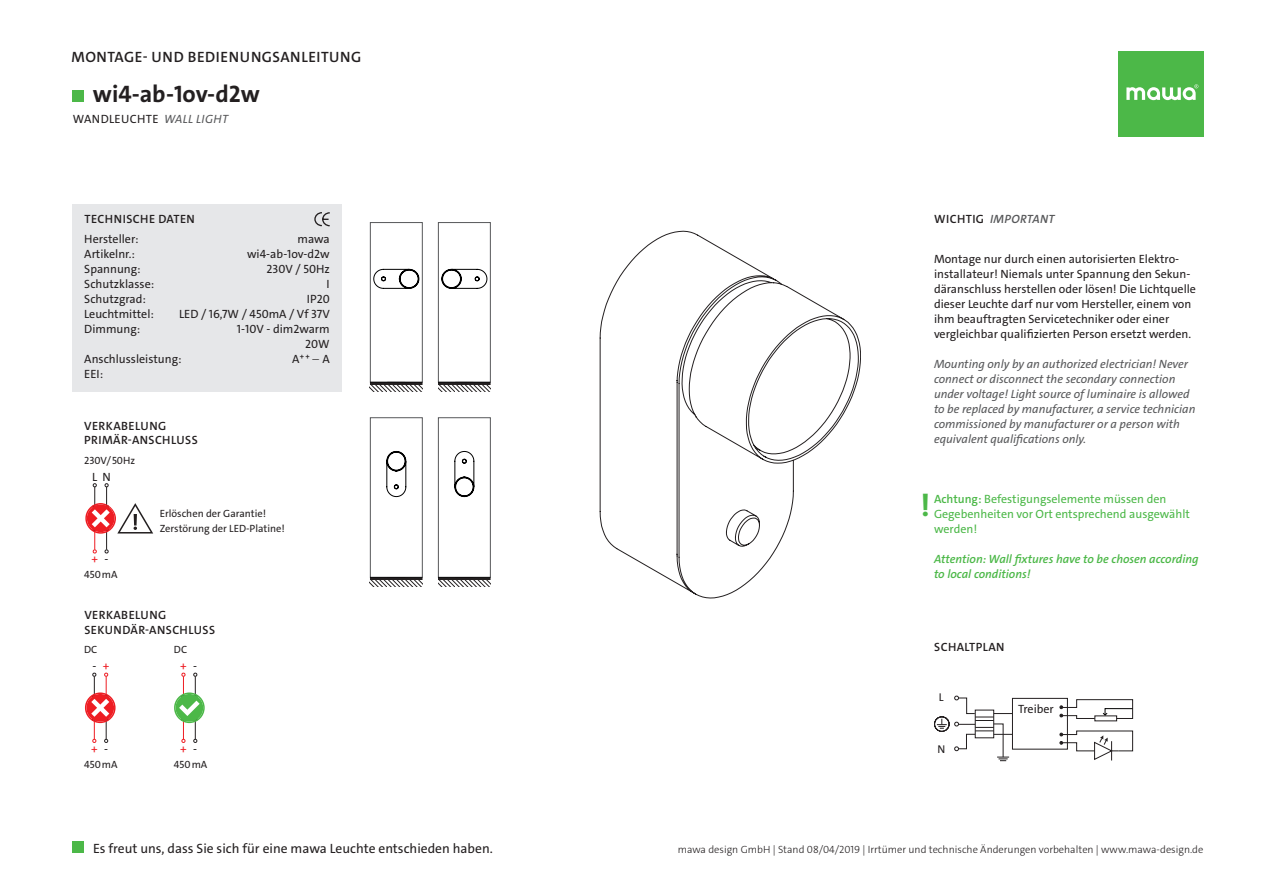
<style>
.page{position:relative;width:1263px;height:893px;background:#fff}
.page>*{position:absolute;margin:0;border:0;box-sizing:border-box;transform-origin:0 0}
.t1{font:700 31.5px "The Sans C4 s";color:#4cb848}
.Titel_Leuchtenname{font:700 24px "The Sans C4 s";color:#231f20}
.t2{font:600 15px "The Sans C4 s";letter-spacing:.035em;color:#231f20}
.t3{font:13.5px "The Sans C4 s";color:#231f20}
.Wichtige_Hinweise{font:12px/15px "The Sans C4 s";color:#231f20}
.Wichtige_Hinweise-2{font:italic 12px/15px "The Sans C4 s";color:#57585a}
.Text_Technische_Date{font:12px "The Sans C4 s";color:#231f20}
.Wichtige_Hinweise-3{font:12px/15px "The Sans C4 s";color:#4cb848}
.Überschrift___Elektr{font:600 12px "The Sans C4 s";letter-spacing:.035em;color:#231f20}
.Wichtige_Hinweise-4{font:italic 600 12px/15px "The Sans C4 s";color:#4cb848}
.Wichtige_Hinweise-5{font:12px "The Sans C4 s";letter-spacing:.03em;color:#231f20}
.Überschrift___Elektr-2{font:italic 600 12px "The Sans C4 s";letter-spacing:.035em;color:#57585a}
.t4{font:12px "The Sans C4 s";color:#ee1d23}
.t5{font:11.25px "The Sans C4 s";color:#231f20}
.t6{font:300 10.5px "The Sans C4 s";color:#231f20}
.t7{font:10.5px "The Sans C4 s";color:#231f20}
.s1{font-style:italic;color:#57585a}
.s2{font-weight:300}
.s3{font-style:normal;color:#231f20}
.s4{font-weight:600}
</style>
<div class="page">
<hr style="left:370px;top:382px;width:35px;height:3px;background:#231f20">
<hr style="left:387px;top:382px;width:35px;height:3px;background:#231f20">
<svg style="left:370px;top:385px;width:52px;height:7px"></svg>
<hr style="left:370px;top:577px;width:35px;height:3px;background:#231f20">
<hr style="left:387px;top:577px;width:35px;height:3px;background:#231f20">
<svg style="left:370px;top:580px;width:52px;height:7px"></svg>
<hr style="left:438px;top:382px;width:35px;height:3px;background:#231f20">
<hr style="left:455px;top:382px;width:36px;height:3px;background:#231f20">
<svg style="left:438px;top:385px;width:53px;height:7px"></svg>
<hr style="left:438px;top:577px;width:35px;height:3px;background:#231f20">
<hr style="left:455px;top:577px;width:36px;height:3px;background:#231f20">
<svg style="left:438px;top:580px;width:53px;height:7px"></svg>
<div style="left:370px;top:222px;width:53px;height:160px;border:1px solid #57585a"></div>
<div style="left:370px;top:417px;width:53px;height:161px;border:1px solid #57585a"></div>
<div style="left:438px;top:222px;width:53px;height:160px;border:1px solid #57585a"></div>
<div style="left:438px;top:417px;width:53px;height:161px;border:1px solid #57585a"></div>
<svg style="left:373px;top:269px;width:46px;height:20px"></svg>
<svg style="left:386px;top:451px;width:20px;height:46px"></svg>
<svg style="left:441px;top:269px;width:46px;height:20px"></svg>
<svg style="left:454px;top:451px;width:20px;height:46px"></svg>
<svg style="left:600px;top:231px;width:261px;height:367px"></svg>
<div style="left:1012px;top:698px;width:56px;height:51px;border:1px solid #231f20"></div>
<svg style="left:1059px;top:730px;width:74px;height:30px"></svg>
<svg style="left:1059px;top:699px;width:74px;height:20px"></svg>
<svg style="left:174px;top:672px;width:31px;height:71px"></svg>
<svg style="left:85px;top:672px;width:31px;height:71px"></svg>
<svg style="left:85px;top:483px;width:68px;height:71px"></svg>
<div style="left:72px;top:204px;width:270px;height:187px;background:#e6e7e9"></div>
<svg style="left:314px;top:212px;width:16px;height:15px"></svg>
<svg style="left:934px;top:695px;width:78px;height:66px"></svg>
<div style="left:72px;top:841px;width:12px;height:12px;background:#4cb848"></div>
<div style="left:72px;top:90px;width:12px;height:12px;background:#4cb848"></div>
<div style="left:1118px;top:51px;width:86px;height:85px;background:#4cb848"></div>
<svg style="left:1126px;top:84px;width:72px;height:16px"></svg>
<p class="t2" style="left:71px;top:47px;width:291px">MONTAGE- UND BEDIENUNGSANLEITUNG</p>
<p class="Titel_Leuchtenname" style="left:93px;top:79px;width:168px">wi4-ab-1ov-d2w</p>
<p class="Wichtige_Hinweise-5" style="left:73px;top:111px;width:157px">WANDLEUCHTE <span class="s1">WALL LIGHT</span></p>
<p class="Überschrift___Elektr" style="left:84px;top:211px;width:112px">TECHNISCHE DATEN</p>
<p class="Text_Technische_Date" style="left:84px;top:232px;width:56px">Hersteller:</p>
<p class="Text_Technische_Date" style="left:84px;top:247px;width:52px">Artikelnr.:</p>
<p class="Text_Technische_Date" style="left:84px;top:262px;width:58px">Spannung:</p>
<p class="Text_Technische_Date" style="left:84px;top:277px;width:71px">Schutzklasse:</p>
<p class="Text_Technische_Date" style="left:84px;top:292px;width:63px">Schutzgrad:</p>
<p class="Text_Technische_Date" style="left:84px;top:307px;width:71px">Leuchtmittel:</p>
<p class="Text_Technische_Date" style="left:84px;top:322px;width:57px">Dimmung:</p>
<p class="Text_Technische_Date" style="left:84px;top:352px;width:99px">Anschlussleistung:</p>
<p class="Text_Technische_Date" style="left:84px;top:367px;width:20px">EEI:</p>
<p class="Text_Technische_Date" style="left:297px;top:232px;width:34px">mawa</p>
<p class="Text_Technische_Date" style="left:247px;top:247px;width:84px">wi4-ab-1ov-d2w</p>
<p class="Text_Technische_Date" style="left:267px;top:262px;width:65px">230V / 50Hz</p>
<p class="Text_Technische_Date" style="left:327px;top:277px;width:5px">I</p>
<p class="Text_Technische_Date" style="left:307px;top:292px;width:25px">IP20</p>
<p class="Text_Technische_Date" style="left:179px;top:307px;width:152px">LED / 16,7W / 450mA / Vf 37V</p>
<p class="Text_Technische_Date" style="left:237px;top:322px;width:94px">1-10V - dim2warm</p>
<p class="Text_Technische_Date" style="left:305px;top:337px;width:26px">20W</p>
<p class="Text_Technische_Date" style="left:292px;top:352px;width:39px">A<sup>++</sup> <span class="s2">–</span> A</p>
<p class="Überschrift___Elektr" style="left:84px;top:418px;width:84px">VERKABELUNG</p>
<p class="Überschrift___Elektr" style="left:84px;top:433px;width:115px">PRIMÄR-ANSCHLUSS</p>
<p class="t7" style="left:84px;top:454px;width:52px">230V/50Hz</p>
<p class="Wichtige_Hinweise" style="left:92px;top:469px;width:20px">L N</p>
<p class="t4" style="left:91px;top:551px;width:8px">+</p>
<p class="Wichtige_Hinweise" style="left:105px;top:552px;width:5px">-</p>
<p class="t7" style="left:84px;top:568px;width:35px">450 mA</p>
<p class="t7" style="left:160px;top:507px;width:108px">Erlöschen der Garantie!</p>
<p class="t7" style="left:160px;top:522px;width:127px">Zerstörung der LED-Platine!</p>
<p class="Überschrift___Elektr" style="left:84px;top:608px;width:84px">VERKABELUNG</p>
<p class="Überschrift___Elektr" style="left:84px;top:622px;width:132px">SEKUNDÄR-ANSCHLUSS</p>
<p class="t7" style="left:84px;top:643px;width:15px">DC</p>
<p class="t7" style="left:174px;top:643px;width:15px">DC</p>
<p class="Wichtige_Hinweise" style="left:92px;top:659px;width:5px">-</p>
<p class="t4" style="left:103px;top:658px;width:8px">+</p>
<p class="t4" style="left:180px;top:658px;width:8px">+</p>
<p class="Wichtige_Hinweise" style="left:193px;top:659px;width:5px">-</p>
<p class="t4" style="left:91px;top:741px;width:8px">+</p>
<p class="Wichtige_Hinweise" style="left:104px;top:741px;width:5px">-</p>
<p class="t4" style="left:180px;top:741px;width:8px">+</p>
<p class="Wichtige_Hinweise" style="left:193px;top:741px;width:5px">-</p>
<p class="t7" style="left:84px;top:758px;width:35px">450 mA</p>
<p class="t7" style="left:174px;top:758px;width:35px">450 mA</p>
<p class="Überschrift___Elektr-2" style="left:934px;top:211px;width:122px"><span class="s3">WICHTIG</span> IMPORTANT</p>
<p class="Wichtige_Hinweise" style="left:934px;top:252px;width:247px">Montage nur durch einen autorisierten Elektro-</p>
<p class="Wichtige_Hinweise" style="left:934px;top:267px;width:263px">installateur! Niemals unter Spannung den Sekun&shy;däranschluss herstellen oder lösen! Die Lichtquelle dieser Leuchte darf nur vom Hersteller, einem von ihm beauftragten Servicetechniker oder einer</p>
<p class="Wichtige_Hinweise" style="left:934px;top:327px;width:259px">vergleichbar qualifizierten Person ersetzt werden.</p>
<p class="Wichtige_Hinweise-2" style="left:934px;top:357px;width:263px">Mounting only by an authorized electrician! Never connect or disconnect the secondary connection under voltage! Light source of luminaire is allowed to be replaced by manufacturer, a service technician commissioned by manufacturer or a person with equivalent qualifications only.</p>
<p class="t1" style="left:920px;top:485px;width:12px">!</p>
<p class="Wichtige_Hinweise-3" style="left:934px;top:492px;width:257px"><span class="s4">Achtung:</span> Befestigungselemente müssen den<br>Gegebenheiten vor Ort entsprechend ausgewählt werden!</p>
<p class="Wichtige_Hinweise-4" style="left:934px;top:552px;width:266px">Attention: Wall fixtures have to be chosen according to local conditions!</p>
<p class="Überschrift___Elektr" style="left:934px;top:639px;width:72px">SCHALTPLAN</p>
<p class="t5" style="left:939px;top:690px;width:6px">L</p>
<p class="t5" style="left:937px;top:741px;width:9px">N</p>
<p class="Wichtige_Hinweise" style="left:1018px;top:701px;width:37px">Treiber</p>
<p class="t3" style="left:93px;top:840px;width:401px">Es freut uns, dass Sie sich für eine mawa Leuchte entschieden haben.</p>
<p class="t6" style="left:678px;top:843px;width:527px">mawa design GmbH | Stand 08/04/2019 | Irrtümer und technische Änderungen vorbehalten | www.mawa-design.de</p>
</div>
